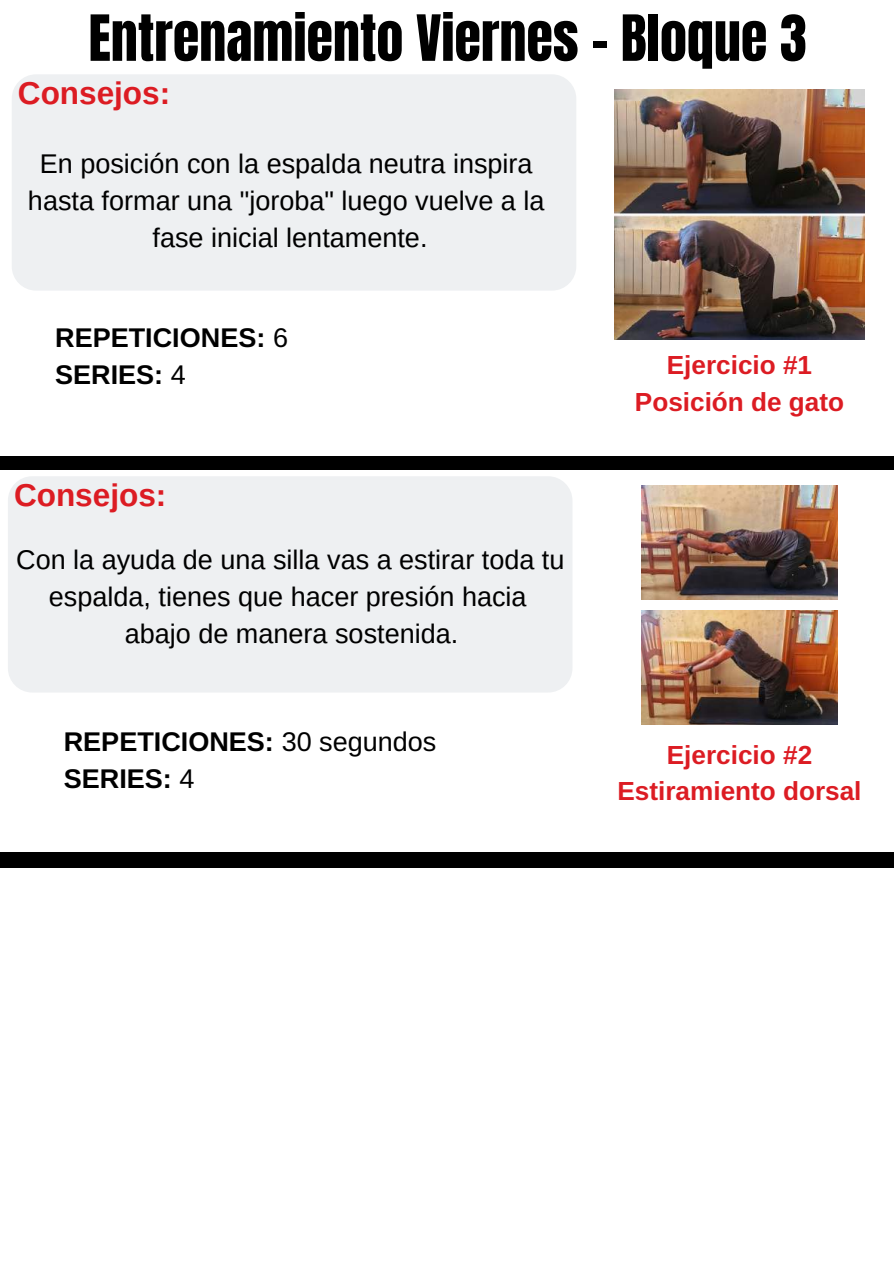
<style>
.page{position:relative;width:894px;height:1264px;background:#fff}
.page>*{position:absolute;margin:0;border:0;box-sizing:border-box;transform-origin:0 0}
.t1{font:54px "Anton";color:#000}
.t2{font:700 31.5px "Arimo";color:#dc1c23}
.t3{font:27px/37.2px "Arimo";color:#000;text-align:center}
.t4{font:700 27px/37.2px "Arimo";color:#000}
.t5{font:700 26.1px/36.2px "Arimo";color:#dc1c23;text-align:center}
.s1{font-weight:400}
</style>
<div class="page">
<div style="left:0;top:456px;width:893px;height:13px;background:#000"></div>
<div style="left:0;top:852px;width:893px;height:15px;background:#000"></div>
<div style="left:12px;top:74px;width:564px;height:216px;background:#eef0f2;border-radius:24px"></div>
<div style="left:8px;top:476px;width:564px;height:216px;background:#eef0f2;border-radius:24px"></div>
<img style="left:614px;top:89px;width:250px;height:250px">
<img style="left:641px;top:486px;width:196px;height:113px">
<img style="left:641px;top:611px;width:196px;height:113px">
<h1 class="t1" style="left:88px;top:-1px;width:719px">Entrenamiento Viernes - Bloque 3</h1>
<p class="t2" style="left:18px;top:75px;width:154px">Consejos:</p>
<p class="t3" style="left:28px;top:145px;width:518px">En posición con la espalda neutra inspira hasta formar una "joroba" luego vuelve a la fase inicial lentamente.</p>
<p class="t4" style="left:55px;top:318px;width:234px">REPETICIONES: <span class="s1">6<br></span>SERIES: <span class="s1">4</span></p>
<p class="t2" style="left:14px;top:477px;width:154px">Consejos:</p>
<p class="t3" style="left:16px;top:540px;width:549px">Con la ayuda de una silla vas a estirar toda tu espalda, tienes que hacer presión hacia abajo de manera sostenida.</p>
<p class="t4" style="left:64px;top:722px;width:374px">REPETICIONES: <span class="s1">30 segundos<br></span>SERIES: <span class="s1">4</span></p>
<p class="t5" style="left:634px;top:347px;width:211px">Ejercicio #1<br>Posición de gato</p>
<p class="t5" style="left:617px;top:737px;width:245px">Ejercicio #2<br>Estiramiento dorsal</p>
</div>
